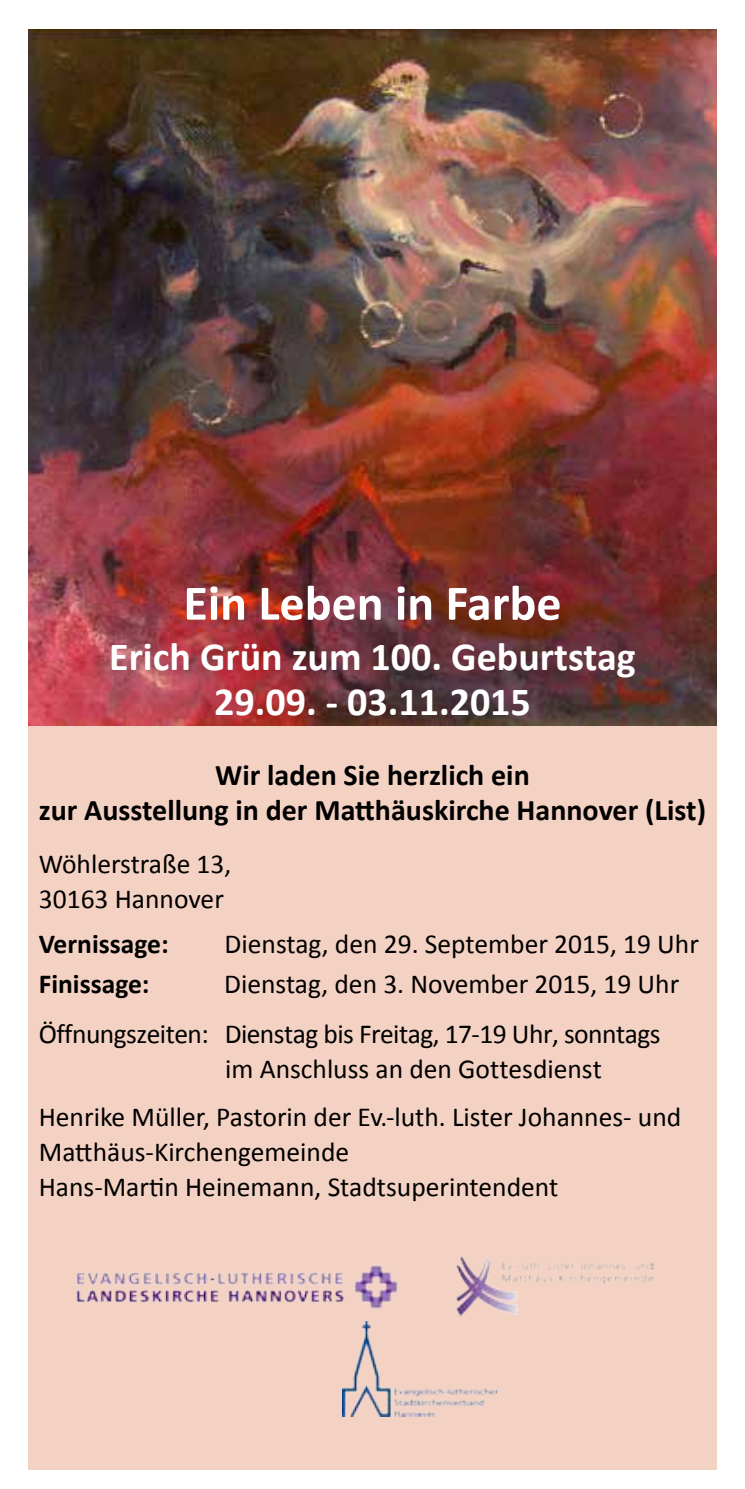
<style>
.page{position:relative;width:745px;height:1489px;background:#fff}
.page>*{position:absolute;margin:0;border:0;box-sizing:border-box;transform-origin:0 0}
.t1{font:700 50px "Calibri";color:#fff}
.t2{font:700 40px/45px "Calibri";color:#fff;text-align:center}
.t3{font:700 30px/35px "Calibri";color:#000;text-align:center}
.t4{font:27.5px/35px "Calibri";color:#000}
.t5{font:27.5px/50px "Calibri";letter-spacing:-.02em;color:#000}
.t6{font:700 27.5px "Calibri";color:#000}
</style>
<div class="page">
<div style="left:28px;top:725px;width:688px;height:744px;background:#f4d2c3"></div>
<img style="left:28px;top:29px;width:688px;height:696px">
<img style="left:76px;top:1265px;width:322px;height:44px">
<img style="left:343px;top:1321px;width:157px;height:95px">
<img style="left:455px;top:1256px;width:198px;height:59px">
<h1 class="t1" style="left:183px;top:571px;width:379px">Ein Leben in Farbe</h1>
<h2 class="t2" style="left:109px;top:634px;width:528px">Erich Grün zum 100. Geburtstag<br>29.09. - 03.11.2015</h2>
<p class="t3" style="left:39px;top:757px;width:668px">Wir laden Sie herzlich ein<br>zur Ausstellung in der Matthäuskirche Hannover (List)</p>
<p class="t4" style="left:39px;top:846px;width:194px">Wöhlerstraße 13,<br>30163 Hannover</p>
<p class="t6" style="left:39px;top:926px;width:131px">Vernissage:</p>
<p class="t4" style="left:224px;top:926px;width:475px">Dienstag, den 29. September 2015, 19 Uhr</p>
<p class="t6" style="left:39px;top:966px;width:112px">Finissage:</p>
<p class="t5" style="left:39px;top:958px;width:641px;text-indent:185px">Dienstag, den 3. November 2015, 19 Uhr<br>Öffnungszeiten: Dienstag bis Freitag, 17-19 Uhr, sonntags</p>
<p class="t4" style="left:39px;top:1045px;width:643px;line-height:47.5px;text-indent:186px">im Anschluss an den Gottesdienst<br>Henrike Müller, Pastorin der Ev.-luth. Lister Johannes- und</p>
<p class="t4" style="left:39px;top:1133px;width:520px">Matthäus-Kirchengemeinde<br>Hans-Martin Heinemann, Stadtsuperintendent</p>
</div>
